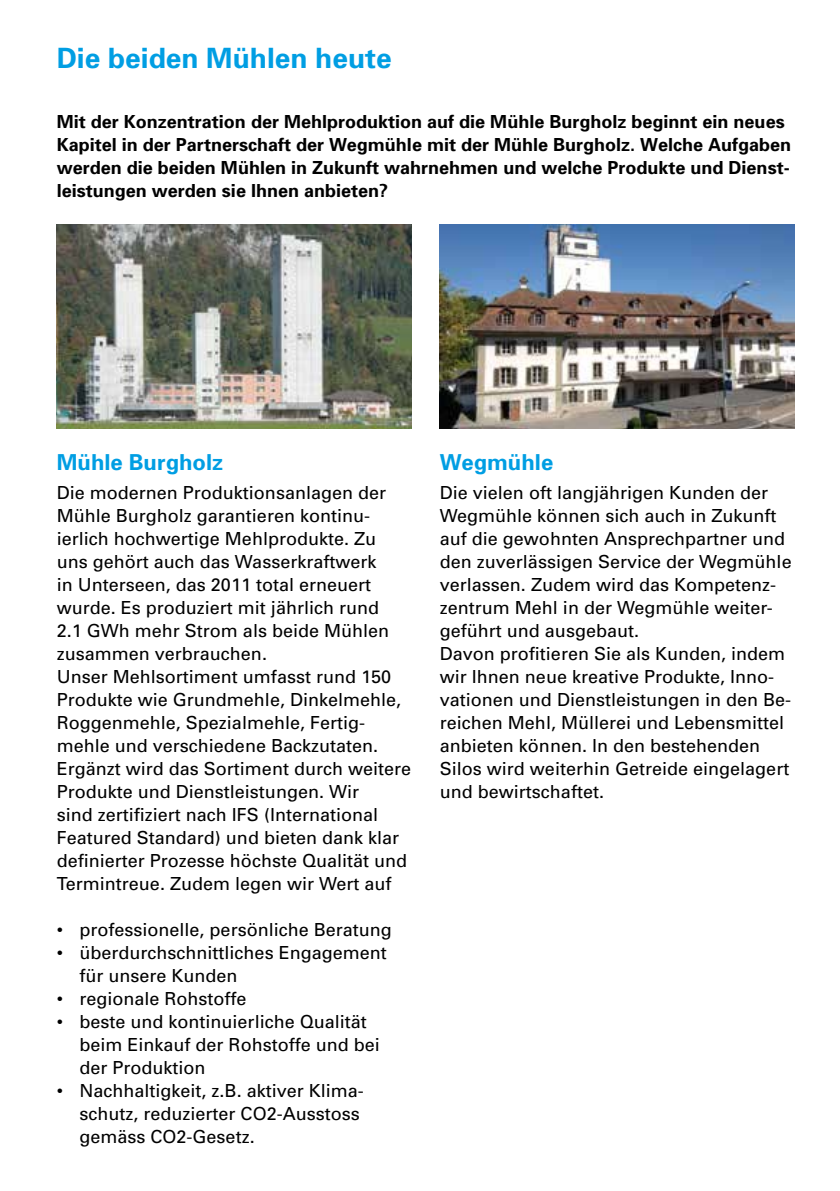
<style>
.page{position:relative;width:840px;height:1191px;background:#fff}
.page>*{position:absolute;margin:0;border:0;box-sizing:border-box;transform-origin:0 0}
.t1{font:700 28px "Univers";color:#009ee3}
.t2{font:700 22px "Univers";color:#009ee3}
.t3{font:18px/23px "Univers";color:#000}
.t4{font:700 18px/23px "Univers";color:#000}
</style>
<div class="page">
<img style="left:57px;top:224px;width:354px;height:205px">
<img style="left:439px;top:224px;width:355px;height:205px">
<h1 class="t1" style="left:57px;top:40px;width:336px">Die beiden Mühlen heute</h1>
<p class="t4" style="left:57px;top:110px;width:735px">Mit der Konzentration der Mehlproduktion auf die Mühle Burgholz beginnt ein neues Kapitel in der Partnerschaft der Wegmühle mit der Mühle Burgholz. Welche Aufgaben werden die beiden Mühlen in Zukunft wahrnehmen und welche Produkte und Dienst&shy;leistungen werden sie Ihnen anbieten?</p>
<p class="t2" style="left:57px;top:448px;width:168px">Mühle Burgholz</p>
<p class="t3" style="left:57px;top:481px;width:356px">Die modernen Produktionsanlagen der Mühle Burgholz garantieren kontinu&shy;ierlich hochwertige Mehlprodukte. Zu uns gehört auch das Wasserkraftwerk<br>in Unterseen, das 2011 total erneuert wurde. Es produziert mit jährlich rund<br>2.1 GWh mehr Strom als beide Mühlen zusammen verbrauchen.<br>Unser Mehlsortiment umfasst rund 150<br>Produkte wie Grundmehle, Dinkelmehle, Roggenmehle, Spezialmehle, Fertig&shy;mehle und verschiedene Backzutaten.<br>Ergänzt wird das Sortiment durch weitere Produkte und Dienstleistungen. Wir<br>sind zertifiziert nach IFS (International Featured Standard) und bieten dank klar definierter Prozesse höchste Qualität und Termintreue. Zudem legen wir Wert auf</p>
<p class="t3" style="left:57px;top:918px;width:336px">• professionelle, persönliche Beratung</p>
<p class="t3" style="left:79px;top:941px;width:309px;text-indent:-23px">• überdurchschnittliches Engagement für unsere Kunden</p>
<p class="t3" style="left:57px;top:987px;width:191px">• regionale Rohstoffe</p>
<p class="t3" style="left:79px;top:1010px;width:302px;text-indent:-23px">• beste und kontinuierliche Qualität beim Einkauf der Rohstoffe und bei der Produktion</p>
<p class="t3" style="left:79px;top:1079px;width:286px;text-indent:-23px">• Nachhaltigkeit, z.B. aktiver Klima&shy;schutz, reduzierter CO2-Ausstoss gemäss CO2-Gesetz.</p>
<p class="t2" style="left:439px;top:448px;width:115px">Wegmühle</p>
<p class="t3" style="left:439px;top:481px;width:353px">Die vielen oft langjährigen Kunden der Wegmühle können sich auch in Zukunft auf die gewohnten Ansprechpartner und den zuverlässigen Service der Wegmühle verlassen. Zudem wird das Kompetenz&shy;zentrum Mehl in der Wegmühle weiter&shy;geführt und ausgebaut.<br>Davon profitieren Sie als Kunden, indem wir Ihnen neue kreative Produkte, Inno&shy;vationen und Dienstleistungen in den Be&shy;reichen Mehl, Müllerei und Lebensmittel anbieten können. In den bestehenden Silos wird weiterhin Getreide eingelagert und bewirtschaftet.</p>
</div>
